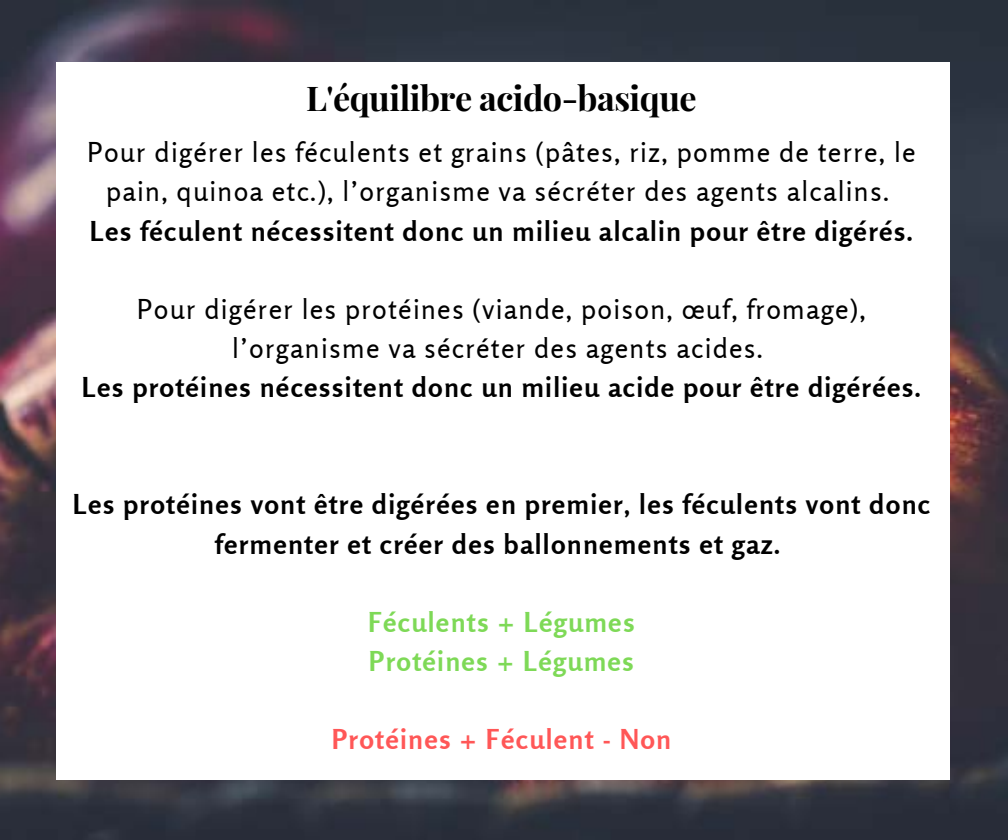
<style>
.page{position:relative;width:1008px;height:840px;background:#fff}
.page>*{position:absolute;margin:0;border:0;box-sizing:border-box;transform-origin:0 0}
.t1{font:700 34px "Playfair Display";letter-spacing:-.015em;color:#000}
.t2{font:700 27.2px/39.2px "Rosario";letter-spacing:.045em;color:#000;text-align:center}
.t3{font:27.2px/39.2px "Rosario";letter-spacing:.045em;color:#000;text-align:center}
.t4{font:700 27.2px/39.2px "Rosario";letter-spacing:.045em;color:#7ed957}
.t5{font:700 27.2px "Rosario";letter-spacing:.045em;color:#ff5757}
</style>
<div class="page">
<img style="left:0;top:0;width:1008px;height:840px">
<div style="left:56px;top:62px;width:894px;height:718px;background:#fff"></div>
<p class="t1" style="left:306px;top:74px;width:392px">L'équilibre acido-basique</p>
<p class="t3" style="left:87px;top:133px;width:830px">Pour digérer les féculents et grains (pâtes, riz, pomme de terre, le pain, quinoa etc.), l’organisme va sécréter des agents alcalins.</p>
<p class="t2" style="left:90px;top:211px;width:825px">Les féculent nécessitent donc un milieu alcalin pour être digérés.</p>
<p class="t3" style="left:137px;top:289px;width:731px">Pour digérer les protéines (viande, poison, œuf, fromage), l’organisme va sécréter des agents acides.</p>
<p class="t2" style="left:82px;top:367px;width:841px">Les protéines nécessitent donc un milieu acide pour être digérées.</p>
<p class="t2" style="left:73px;top:485px;width:859px">Les protéines vont être digérées en premier, les féculents vont donc fermenter et créer des ballonnements et gaz.</p>
<p class="t4" style="left:368px;top:602px;width:268px">Féculents + Légumes<br>Protéines + Légumes</p>
<p class="t5" style="left:332px;top:723px;width:341px">Protéines + Féculent - Non</p>
</div>
